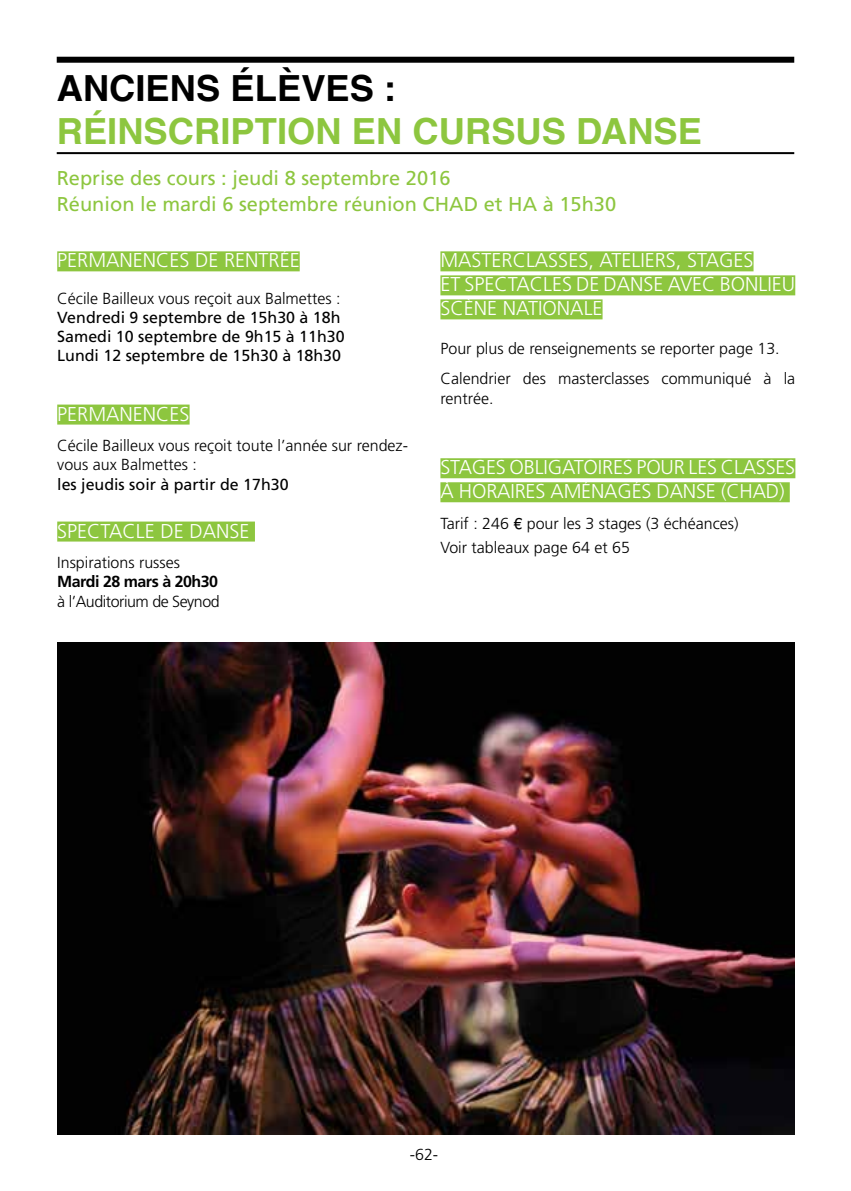
<style>
.page{position:relative;width:851px;height:1191px;background:#fff}
.page>*{position:absolute;margin:0;border:0;box-sizing:border-box;transform-origin:0 0}
.t1{font:700 36px "Helvetica LT";color:#8dc63f}
.t2{font:700 36px "Helvetica LT";color:#000}
.t3{font:300 20px/24px "Frutiger";color:#fff}
.t4{font:20px/26px "Frutiger";color:#8dc63f}
.t5{font:300 16px/19.2px "Frutiger";color:#000}
.t6{font:16px/19.2px "Frutiger";color:#000}
.t7{font:300 16px "Frutiger";letter-spacing:-.03em;color:#000}
.t8{font:700 16px "Frutiger";letter-spacing:-.03em;color:#000}
.s1{font-family:"Helvetica LT";font-weight:400}
</style>
<div class="page">
<div style="left:57px;top:57px;width:737px;height:6px;background:#000"></div>
<hr style="left:57px;top:152px;width:737px;height:2px;background:#000">
<div style="left:57px;top:251px;width:243px;height:20px;background:#8dc63f"></div>
<div style="left:57px;top:404px;width:132px;height:20px;background:#8dc63f"></div>
<div style="left:57px;top:521px;width:198px;height:20px;background:#8dc63f"></div>
<div style="left:440px;top:251px;width:313px;height:20px;background:#8dc63f"></div>
<div style="left:440px;top:275px;width:355px;height:20px;background:#8dc63f"></div>
<div style="left:440px;top:299px;width:162px;height:20px;background:#8dc63f"></div>
<div style="left:440px;top:458px;width:355px;height:20px;background:#8dc63f"></div>
<div style="left:440px;top:482px;width:349px;height:20px;background:#8dc63f"></div>
<img style="left:58px;top:643px;width:736px;height:491px">
<h1 class="t2" style="left:57px;top:66px;width:341px">ANCIENS ÉLÈVES :</h1>
<h1 class="t1" style="left:57px;top:110px;width:646px">RÉINSCRIPTION EN CURSUS DANSE</h1>
<p class="t4" style="left:57px;top:165px;width:561px">Reprise des cours : jeudi 8 septembre 2016<br>Réunion le mardi 6 septembre réunion CHAD et HA à 15h30</p>
<p class="t3" style="left:57px;top:248px;width:244px">Permanenc es de rentrée</p>
<p class="t5" style="left:57px;top:288px;width:285px">Cécile Bailleux vous reçoit aux Balmettes :</p>
<p class="t6" style="left:57px;top:307px;width:289px">Vendredi 9 septembre de 15h30 à 18h<br>Samedi 10 septembre de 9h15 à 11h30<br>Lundi 12 septembre de 15h30 à 18h30</p>
<p class="t3" style="left:440px;top:248px;width:353px">Masterc lasses, ateliers, stag es<br>et spectac les de danse avec Bonlieu sc ène nationale</p>
<p class="t5" style="left:440px;top:333px;width:356px;line-height:30.6px">Pour plus de renseignements se reporter page 13.<br>Calendrier des masterclasses communiqué à la</p>
<p class="t5" style="left:440px;top:388px;width:55px">rentrée.</p>
<p class="t3" style="left:57px;top:401px;width:134px">Permanenc es</p>
<p class="t5" style="left:57px;top:436px;width:352px">Cécile Bailleux vous reçoit toute l’année sur rendez&shy;vous aux Balmettes :</p>
<p class="t6" style="left:57px;top:474px;width:233px">les jeudis soir à partir de 17h30</p>
<p class="t3" style="left:57px;top:518px;width:194px">Spectac le de danse</p>
<p class="t5" style="left:57px;top:553px;width:124px">Inspirations russes</p>
<p class="t8" style="left:57px;top:572px;width:162px">Mardi 28 mars à 20h30</p>
<p class="t7" style="left:57px;top:592px;width:164px">à l’Auditorium de Seynod</p>
<p class="t3" style="left:440px;top:455px;width:356px">stag es obligatoires pour les Classes à horaires aménagés danse (CHAD)</p>
<p class="t5" style="left:440px;top:511px;width:299px;line-height:24px">Tarif : 246 <span class="s1">€</span> pour les 3 stages (3 échéances)<br>Voir tableaux page 64 et 65</p>
<p class="t5" style="left:410px;top:1145px;width:30px">-62-</p>
</div>
